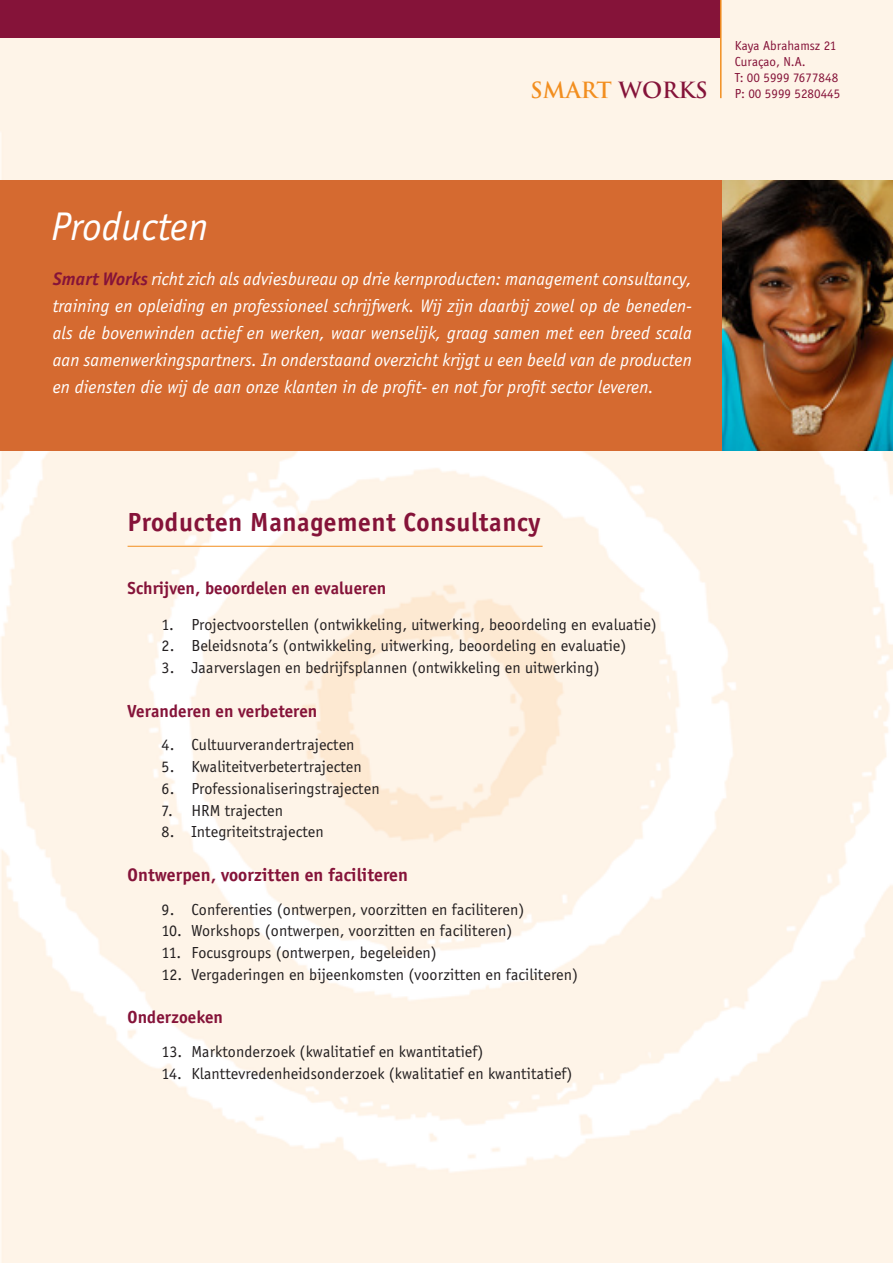
<style>
.page{position:relative;width:893px;height:1263px;background:#fff}
.page>*{position:absolute;margin:0;border:0;box-sizing:border-box;transform-origin:0 0}
.t1{font:italic 41.25px "Officina Sans";letter-spacing:.005em;color:#fff}
.t2{font:700 27px "Officina Sans";letter-spacing:.02em;color:#851339}
.t3{font:700 21.75px "Trajan";color:#f28e1f}
.t4{font:italic 18.75px/27px "Officina Sans";letter-spacing:.005em;color:#fff;text-align:justify}
.t5{font:700 18.75px "Officina Sans";letter-spacing:.005em;color:#851339}
.t6{font:700 18px "Officina Sans";letter-spacing:.005em;color:#851339}
.t7{font:16.5px "Officina Sans";letter-spacing:.005em;color:#231f20}
.t8{font:13.5px/16.2px "Officina Sans";color:#851339}
.s1{color:#851339}
.s2{font-weight:700;color:#851339}
</style>
<div class="page">
<img style="left:0;top:0;width:893px;height:1263px">
<div style="left:0;top:0;width:721px;height:37px;background:#851339"></div>
<hr style="left:720px;top:0;width:2px;height:98px;background:#f28e1f">
<div style="left:0;top:180px;width:893px;height:271px;background:#d56a30"></div>
<img style="left:722px;top:180px;width:171px;height:271px">
<hr style="left:128px;top:546px;width:415px;height:1px;background:#f28e1f">
<h3 class="t3" style="left:530px;top:77px;width:179px">SMART <span class="s1">WORKS</span></h3>
<p class="t8" style="left:735px;top:37px;width:107px">Kaya Abrahamsz 21<br>Curaçao, N.A.<br>T: 00 5999 7677848<br>P: 00 5999 5280445</p>
<h1 class="t1" style="left:51px;top:204px;width:159px">Producten</h1>
<p class="t4" style="left:53px;top:266px;width:641px"><span class="s2">Smart Works</span> richt zich als adviesbureau op drie kernproducten: management consultancy, training en opleiding en professioneel schrijfwerk. Wij zijn daarbij zowel op de beneden&shy;als de bovenwinden actief en werken, waar wenselijk, graag samen met een breed scala aan samenwerkingspartners. In onderstaand overzicht krijgt u een beeld van de producten en diensten die wij de aan onze klanten in de profit- en not for profit sector leveren.</p>
<h2 class="t2" style="left:128px;top:506px;width:414px">Producten Management Consultancy</h2>
<p class="t6" style="left:128px;top:578px;width:260px">Schrijven, beoordelen en evalueren</p>
<p class="t7" style="left:162px;top:615px;width:497px">1. Projectvoorstellen (ontwikkeling, uitwerking, beoordeling en evaluatie)</p>
<p class="t7" style="left:162px;top:637px;width:466px">2. Beleidsnota’s (ontwikkeling, uitwerking, beoordeling en evaluatie)</p>
<p class="t7" style="left:162px;top:658px;width:440px">3. Jaarverslagen en bedrijfsplannen (ontwikkeling en uitwerking)</p>
<p class="t6" style="left:128px;top:700px;width:191px">Veranderen en verbeteren</p>
<p class="t7" style="left:162px;top:736px;width:195px">4. Cultuurverandertrajecten</p>
<p class="t7" style="left:162px;top:757px;width:202px">5. Kwaliteitverbetertrajecten</p>
<p class="t7" style="left:162px;top:779px;width:220px">6. Professionaliseringstrajecten</p>
<p class="t7" style="left:162px;top:801px;width:123px">7. HRM trajecten</p>
<p class="t7" style="left:162px;top:823px;width:164px">8. Integriteitstrajecten</p>
<p class="t5" style="left:128px;top:863px;width:282px">Ontwerpen, voorzitten en faciliteren</p>
<p class="t7" style="left:162px;top:900px;width:364px">9. Conferenties (ontwerpen, voorzitten en faciliteren)</p>
<p class="t7" style="left:162px;top:922px;width:352px">10. Workshops (ontwerpen, voorzitten en faciliteren)</p>
<p class="t7" style="left:162px;top:943px;width:277px">11. Focusgroups (ontwerpen, begeleiden)</p>
<p class="t7" style="left:162px;top:965px;width:418px">12. Vergaderingen en bijeenkomsten (voorzitten en faciliteren)</p>
<p class="t6" style="left:128px;top:1007px;width:97px">Onderzoeken</p>
<p class="t7" style="left:162px;top:1042px;width:323px">13. Marktonderzoek (kwalitatief en kwantitatief)</p>
<p class="t7" style="left:162px;top:1064px;width:412px">14. Klanttevredenheidsonderzoek (kwalitatief en kwantitatief)</p>
</div>
